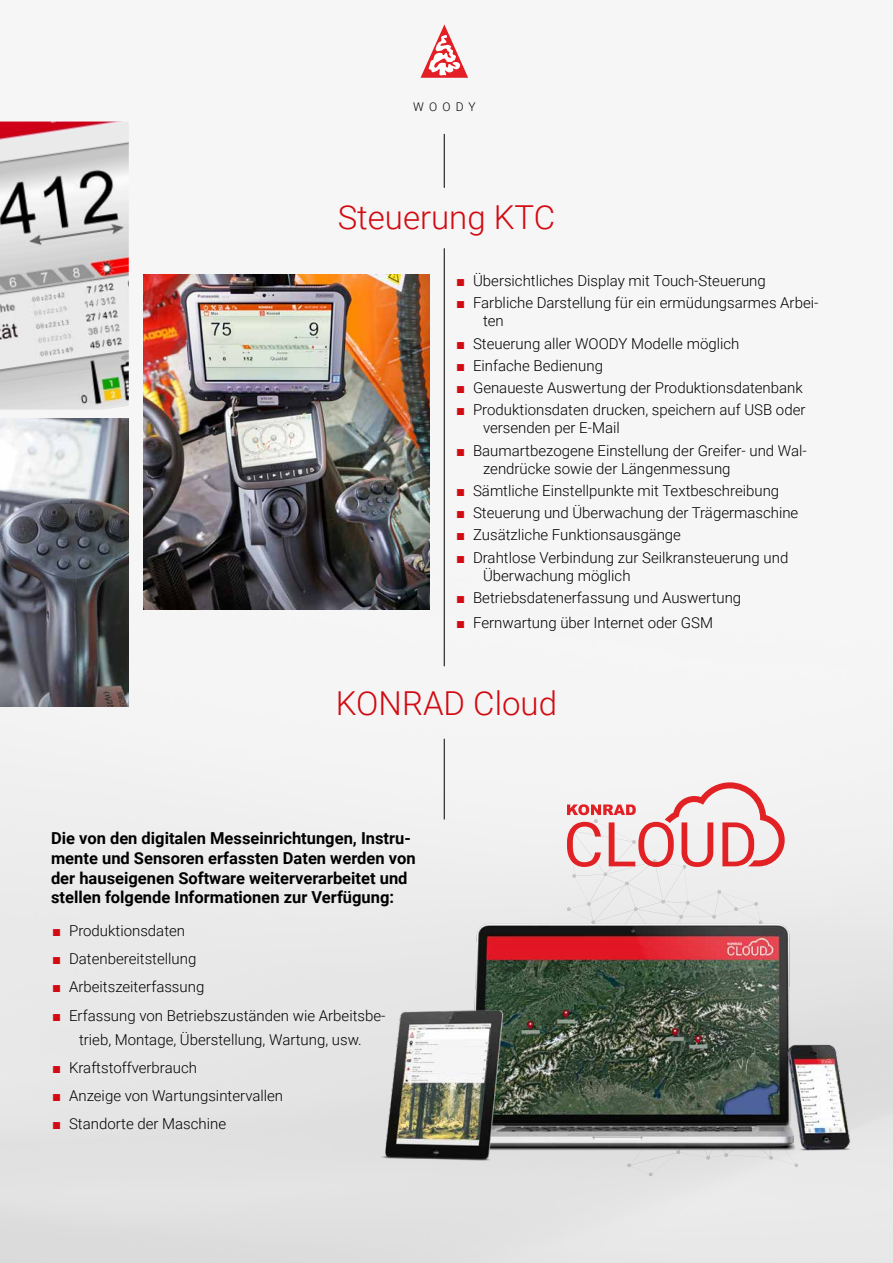
<style>
.page{position:relative;width:893px;height:1263px;background:#fff}
.page>*{position:absolute;margin:0;border:0;box-sizing:border-box;transform-origin:0 0}
.t1{font:300 33px "Roboto";color:#d20a11}
.t2{font:700 16.5px/19.8px "Roboto";color:#000}
.t3{font:300 15px/18px "Roboto";color:#000}
.t4{font:300 12px "Roboto";letter-spacing:.435em;color:#000}
.s1{font-family:"Arial";font-weight:400;color:#d20a11}
</style>
<div class="page">
<img style="left:0;top:76px;width:893px;height:1187px">
<svg style="left:421px;top:24px;width:47px;height:54px"></svg>
<img style="left:143px;top:275px;width:286px;height:334px">
<hr style="left:444px;top:134px;width:1px;height:54px;background:#000">
<hr style="left:444px;top:739px;width:1px;height:80px;background:#000">
<hr style="left:444px;top:248px;width:1px;height:418px;background:#000">
<img style="left:0;top:418px;width:129px;height:288px">
<img style="left:0;top:122px;width:129px;height:288px">
<img style="left:366px;top:784px;width:505px;height:479px">
<svg style="left:567px;top:782px;width:231px;height:394px"></svg>
<p class="t4" style="left:413px;top:98px;width:64px">WOODY</p>
<h1 class="t1" style="left:338px;top:194px;width:219px">Steuerung KTC</h1>
<p class="t3" style="left:456px;top:271px;width:311px"><span class="s1">■</span> Übersichtliches Display mit Touch-Steuerung</p>
<p class="t3" style="left:483px;top:293px;width:337px;text-indent:-27px"><span class="s1">■</span> Farbliche Darstellung für ein ermüdungsarmes Arbei&shy;ten</p>
<p class="t3" style="left:456px;top:334px;width:285px"><span class="s1">■</span> Steuerung aller WOODY Modelle möglich</p>
<p class="t3" style="left:456px;top:356px;width:148px"><span class="s1">■</span> Einfache Bedienung</p>
<p class="t3" style="left:456px;top:378px;width:348px"><span class="s1">■</span> Genaueste Auswertung der Produktionsdatenbank</p>
<p class="t3" style="left:483px;top:400px;width:324px;text-indent:-27px"><span class="s1">■</span> Produktionsdaten drucken, speichern auf USB oder versenden per E-Mail</p>
<p class="t3" style="left:483px;top:441px;width:325px;text-indent:-27px"><span class="s1">■</span> Baumartbezogene Einstellung der Greifer- und Wal&shy;zendrücke sowie der Längenmessung</p>
<p class="t3" style="left:456px;top:481px;width:325px"><span class="s1">■</span> Sämtliche Einstellpunkte mit Textbeschreibung</p>
<p class="t3" style="left:456px;top:503px;width:344px"><span class="s1">■</span> Steuerung und Überwachung der Trägermaschine</p>
<p class="t3" style="left:456px;top:525px;width:226px"><span class="s1">■</span> Zusätzliche Funktionsausgänge</p>
<p class="t3" style="left:483px;top:548px;width:307px;text-indent:-27px"><span class="s1">■</span> Drahtlose Verbindung zur Seilkransteuerung und<br>Überwachung möglich</p>
<p class="t3" style="left:456px;top:588px;width:287px"><span class="s1">■</span> Betriebsdatenerfassung und Auswertung</p>
<p class="t3" style="left:456px;top:613px;width:258px"><span class="s1">■</span> Fernwartung über Internet oder GSM</p>
<h1 class="t1" style="left:336px;top:680px;width:223px">KONRAD Cloud</h1>
<p class="t2" style="left:51px;top:828px;width:366px">Die von den digitalen Messeinrichtungen, Instru&shy;mente und Sensoren erfassten Daten werden von der hauseigenen Software weiterverarbeitet und stellen folgende Informationen zur Verfügung:</p>
<p class="t3" style="left:52px;top:921px;width:135px"><span class="s1">■</span> Produktionsdaten</p>
<p class="t3" style="left:52px;top:949px;width:146px"><span class="s1">■</span> Datenbereitstellung</p>
<p class="t3" style="left:52px;top:977px;width:154px"><span class="s1">■</span> Arbeitszeiterfassung</p>
<p class="t3" style="left:52px;top:1003px;width:335px;line-height:24px;text-align:center"><span class="s1">■</span> Erfassung von Betriebszuständen wie Arbeitsbe&shy;trieb, Montage, Überstellung, Wartung, usw.</p>
<p class="t3" style="left:52px;top:1058px;width:146px"><span class="s1">■</span> Kraftstoffverbrauch</p>
<p class="t3" style="left:52px;top:1086px;width:233px"><span class="s1">■</span> Anzeige von Wartungsintervallen</p>
<p class="t3" style="left:52px;top:1114px;width:176px"><span class="s1">■</span> Standorte der Maschine</p>
</div>
